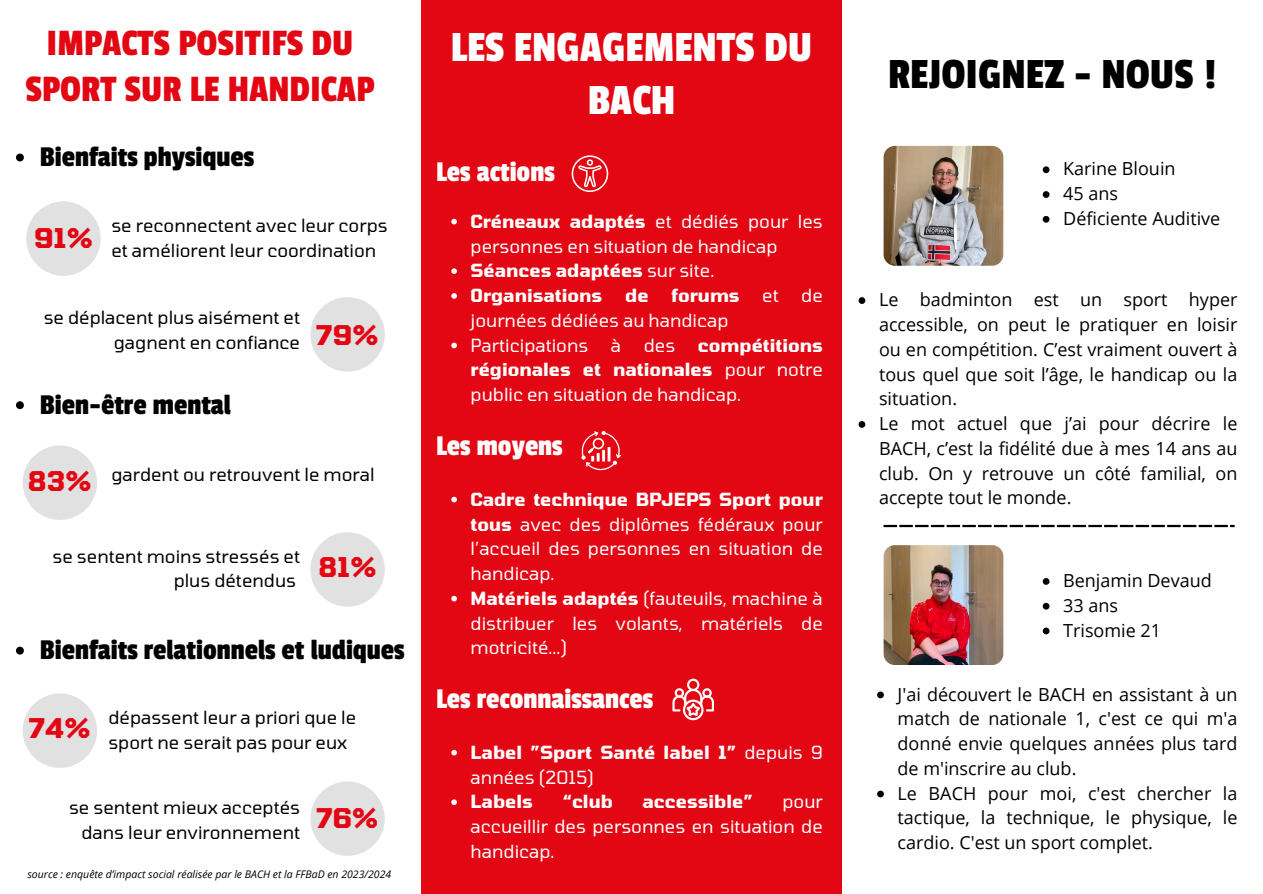
<style>
.page{position:relative;width:1263px;height:894px;background:#fff}
.page>*{position:absolute;margin:0;border:0;box-sizing:border-box;transform-origin:0 0}
.t1{font:45px/52.8px "Passion One";color:#fff;text-align:center}
.t2{font:45px "Passion One";color:#000}
.t3{font:39px/46.2px "Passion One";color:#e30613;text-align:center}
.t4{font:30px "Passion One";color:#000}
.t5{font:30px "Passion One";color:#fff}
.t6{font:700 27px "Tomorrow";color:#e30613}
.t7{font:18px/24.8px "Open Sans";color:#000;text-align:justify}
.t8{font:18px/24.8px "Tomorrow";color:#fff;text-align:justify}
.t9{font:18px/24.8px "Tomorrow";color:#000;text-align:right}
.t10{font:700 18px/24.8px "Tomorrow";color:#fff}
.t11{font:italic 10.5px "Open Sans";color:#000}
.s1{font-weight:700}
.s2{font-weight:400}
</style>
<div class="page">
<div style="left:421px;top:0;width:421px;height:893px;background:#e30613"></div>
<svg style="left:16px;top:153px;width:8px;height:8px"></svg>
<svg style="left:16px;top:401px;width:8px;height:8px"></svg>
<svg style="left:16px;top:646px;width:8px;height:8px"></svg>
<div style="left:26px;top:201px;width:75px;height:75px;background:#e1e1e1;border-radius:50%"></div>
<img style="left:884px;top:146px;width:119px;height:120px;border-radius:11px">
<div style="left:23px;top:445px;width:74px;height:74px;background:#e1e1e1;border-radius:50%"></div>
<div style="left:310px;top:532px;width:75px;height:74px;background:#e1e1e1;border-radius:50%"></div>
<div style="left:310px;top:297px;width:75px;height:74px;background:#e1e1e1;border-radius:50%"></div>
<div style="left:23px;top:693px;width:74px;height:74px;background:#e1e1e1;border-radius:50%"></div>
<div style="left:310px;top:781px;width:75px;height:74px;background:#e1e1e1;border-radius:50%"></div>
<img style="left:884px;top:545px;width:119px;height:119px;border-radius:11px">
<svg style="left:858px;top:297px;width:7px;height:7px"></svg>
<svg style="left:858px;top:421px;width:7px;height:6px"></svg>
<svg style="left:884px;top:524px;width:13px;height:3px"></svg>
<hr style="left:899px;top:524px;width:14px;height:3px;background:#000">
<hr style="left:915px;top:524px;width:14px;height:3px;background:#000">
<svg style="left:931px;top:524px;width:29px;height:3px"></svg>
<hr style="left:962px;top:524px;width:14px;height:3px;background:#000">
<hr style="left:978px;top:524px;width:14px;height:3px;background:#000">
<svg style="left:994px;top:524px;width:29px;height:3px"></svg>
<hr style="left:1025px;top:524px;width:14px;height:3px;background:#000">
<hr style="left:1041px;top:524px;width:14px;height:3px;background:#000">
<svg style="left:1057px;top:524px;width:29px;height:3px"></svg>
<hr style="left:1088px;top:524px;width:14px;height:3px;background:#000">
<hr style="left:1104px;top:524px;width:14px;height:3px;background:#000">
<svg style="left:1120px;top:524px;width:29px;height:3px"></svg>
<hr style="left:1151px;top:524px;width:14px;height:3px;background:#000">
<hr style="left:1167px;top:524px;width:14px;height:3px;background:#000">
<svg style="left:1183px;top:524px;width:29px;height:3px"></svg>
<hr style="left:1214px;top:524px;width:14px;height:3px;background:#000">
<svg style="left:1230px;top:524px;width:5px;height:3px"></svg>
<svg style="left:672px;top:678px;width:42px;height:42px"></svg>
<svg style="left:572px;top:155px;width:36px;height:37px"></svg>
<svg style="left:581px;top:431px;width:40px;height:39px"></svg>
<svg style="left:451px;top:496px;width:6px;height:6px"></svg>
<svg style="left:451px;top:595px;width:6px;height:6px"></svg>
<svg style="left:1043px;top:166px;width:6px;height:7px"></svg>
<svg style="left:1043px;top:191px;width:6px;height:7px"></svg>
<svg style="left:1043px;top:216px;width:6px;height:7px"></svg>
<svg style="left:451px;top:219px;width:6px;height:5px"></svg>
<svg style="left:451px;top:268px;width:6px;height:6px"></svg>
<svg style="left:451px;top:293px;width:6px;height:6px"></svg>
<svg style="left:451px;top:342px;width:6px;height:6px"></svg>
<svg style="left:451px;top:749px;width:6px;height:6px"></svg>
<svg style="left:451px;top:799px;width:6px;height:5px"></svg>
<svg style="left:877px;top:691px;width:7px;height:7px"></svg>
<svg style="left:877px;top:790px;width:7px;height:7px"></svg>
<svg style="left:1043px;top:578px;width:6px;height:6px"></svg>
<svg style="left:1043px;top:602px;width:6px;height:7px"></svg>
<svg style="left:1043px;top:627px;width:6px;height:7px"></svg>
<h3 class="t3" style="left:25px;top:21px;width:350px">IMPACTS POSITIFS DU<br>SPORT SUR LE HANDICAP</h3>
<h2 class="t4" style="left:40px;top:141px;width:215px">Bienfaits physiques</h2>
<h3 class="t6" style="left:34px;top:221px;width:61px">91%</h3>
<p class="t9" style="left:111px;top:212px;width:278px;text-align:left">se reconnectent avec leur corps et améliorent leur coordination</p>
<h4 class="t9" style="left:44px;top:304px;width:258px">se déplacent plus aisément et gagnent en confiance</h4>
<p class="t4" style="left:40px;top:388px;width:192px">Bien-être mental</p>
<p class="t6" style="left:316px;top:317px;width:64px">79%</p>
<h5 class="t6" style="left:28px;top:464px;width:66px">83%</h5>
<h4 class="t9" style="left:111px;top:461px;width:265px">gardent ou retrouvent le moral</h4>
<h4 class="t9" style="left:53px;top:543px;width:249px">se sentent moins stressés et plus détendus</h4>
<h5 class="t6" style="left:318px;top:549px;width:60px">81%</h5>
<p class="t4" style="left:40px;top:634px;width:366px">Bienfaits relationnels et ludiques</p>
<p class="t6" style="left:29px;top:710px;width:64px">74%</p>
<p class="t9" style="left:108px;top:704px;width:249px;text-align:left">dépassent leur a priori que le sport ne serait pas pour eux</p>
<p class="t9" style="left:69px;top:794px;width:233px">se sentent mieux acceptés dans leur environnement</p>
<h1 class="t6" style="left:316px;top:801px;width:64px">76%</h1>
<p class="t11" style="left:27px;top:866px;width:365px">source : enquête d’impact social réalisée par le BACH et la FFBaD en 2023/2024</p>
<p class="t1" style="left:451px;top:21px;width:363px">LES ENGAGEMENTS DU<br>BACH</p>
<h3 class="t5" style="left:436px;top:155px;width:120px">Les actions</h3>
<p class="t8" style="left:471px;top:208px;width:354px"><span class="s1">Créneaux adaptés</span> et dédiés pour les personnes en situation de handicap</p>
<p class="t10" style="left:471px;top:258px;width:245px">Séances adaptées <span class="s2">sur site.</span></p>
<p class="t10" style="left:471px;top:282px;width:133px">0rganisations</p>
<p class="t10" style="left:625px;top:282px;width:25px">de</p>
<p class="t8" style="left:471px;top:282px;width:354px;text-indent:201px"><span class="s1">forums</span> et de journées dédiées au handicap</p>
<p class="t8" style="left:471px;top:332px;width:119px">Participations</p>
<p class="t8" style="left:611px;top:332px;width:12px">à</p>
<p class="t8" style="left:644px;top:332px;width:33px">des</p>
<p class="t8" style="left:471px;top:332px;width:354px;text-indent:227px"><span class="s1">compétitions régionales et nationales</span> pour notre public en situation de handicap.</p>
<h5 class="t5" style="left:436px;top:430px;width:128px">Les moyens</h5>
<p class="t2" style="left:888px;top:50px;width:330px">REJOIGNEZ - NOUS !</p>
<p class="t7" style="left:1063px;top:156px;width:114px">Karine Blouin</p>
<p class="t7" style="left:1063px;top:181px;width:56px">45 ans</p>
<h1 class="t7" style="left:1063px;top:205px;width:159px">Déficiente Auditive</h1>
<h3 class="t7" style="left:879px;top:287px;width:360px">Le badminton est un sport hyper accessible, on peut le pratiquer en loisir ou en compétition. C’est vraiment ouvert à tous quel que soit l’âge, le handicap ou la situation.</h3>
<h5 class="t7" style="left:879px;top:410px;width:360px">Le mot actuel que j’ai pour décrire le BACH, c’est la fidélité due à mes 14 ans au club. On y retrouve un côté familial, on</h5>
<h5 class="t10" style="left:471px;top:486px;width:354px">Cadre technique BPJEPS Sport pour</h5>
<h5 class="t7" style="left:879px;top:485px;width:194px">accepte tout le monde.</h5>
<h5 class="t8" style="left:471px;top:511px;width:354px"><span class="s1">tous</span> avec des diplômes fédéraux pour l’accueil des personnes en situation de handicap.</h5>
<h3 class="t8" style="left:471px;top:585px;width:354px"><span class="s1">Matériels adaptés</span> (fauteuils, machine à distribuer les volants, matériels de motricité...)</h3>
<p class="t7" style="left:1063px;top:567px;width:150px">Benjamin Devaud</p>
<p class="t7" style="left:1063px;top:592px;width:56px">33 ans</p>
<p class="t7" style="left:1063px;top:617px;width:99px">Trisomie 21</p>
<h5 class="t5" style="left:436px;top:682px;width:218px">Les reconnaissances</h5>
<p class="t10" style="left:471px;top:739px;width:354px">Label ”Sport Santé label 1” <span class="s2">depuis 9 années (2015)</span></p>
<p class="t10" style="left:471px;top:788px;width:64px">Labels</p>
<p class="t10" style="left:562px;top:788px;width:52px">“club</p>
<p class="t10" style="left:642px;top:788px;width:112px">accessible”</p>
<p class="t8" style="left:471px;top:788px;width:354px;text-indent:312px">pour accueillir des personnes en situation de handicap.</p>
<p class="t7" style="left:898px;top:681px;width:341px">J'ai découvert le BACH en assistant à un match de nationale 1, c'est ce qui m'a donné envie quelques années plus tard de m'inscrire au club.</p>
<p class="t7" style="left:898px;top:780px;width:341px">Le BACH pour moi, c'est chercher la tactique, la technique, le physique, le cardio. C'est un sport complet.</p>
</div>
